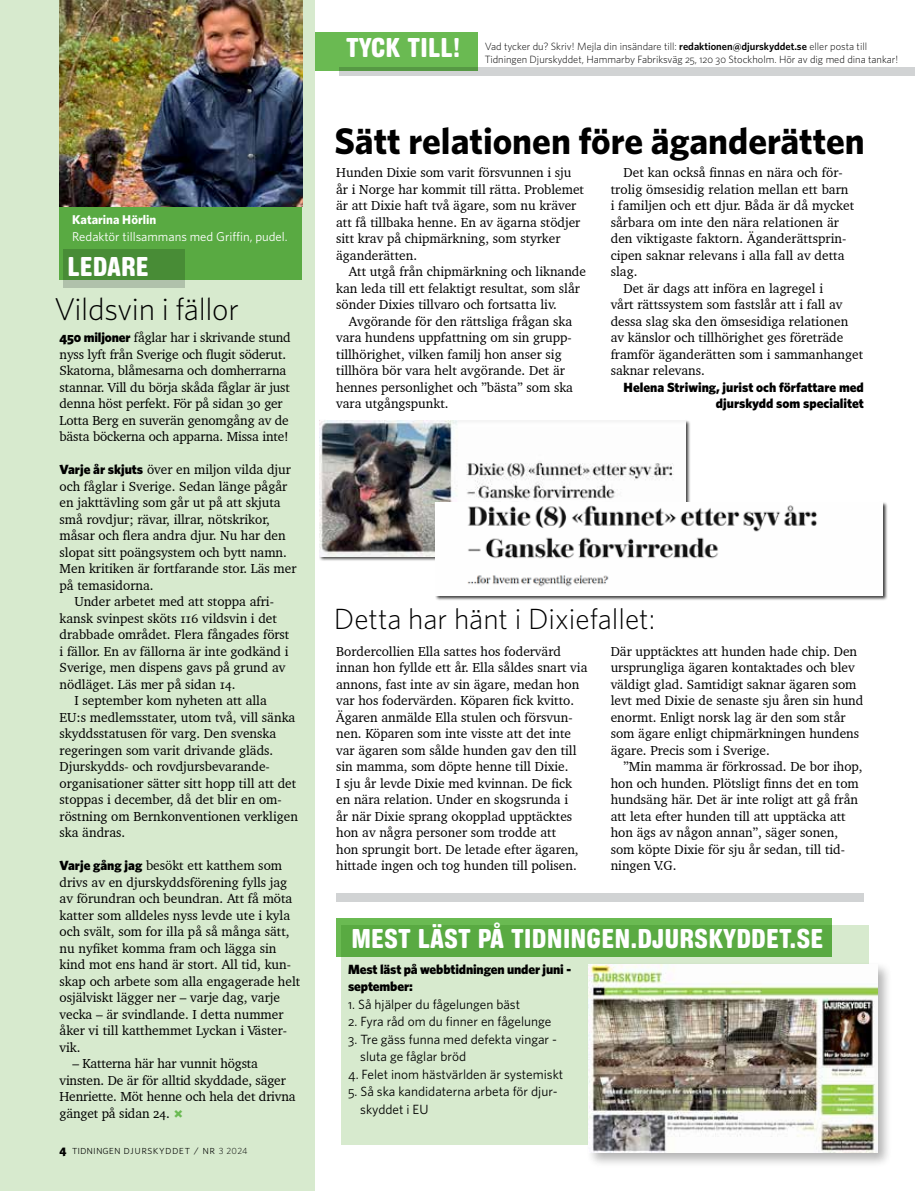
<style>
.page{position:relative;width:915px;height:1191px;background:#fff}
.page>*{position:absolute;margin:0;border:0;box-sizing:border-box;transform-origin:0 0}
.t1{font:700 37.05px "Whitney";color:#000}
.t2{font:33px "Ketchupa Pro";color:#fff}
.t3{font:300 31.5px "Whitney";letter-spacing:-.01em;color:#000}
.t4{font:300 29.25px "Whitney";color:#000}
.t5{font:13.35px/16.5px "Charter BT Pro";color:#000}
.t6{font:13.35px/17.5px "Whitney";color:#000}
.t7{font:900 13.35px/16.5px "Whitney";color:#000;text-align:right}
.t8{font:12.75px "Whitney";color:#fff}
.t9{font:700 12.75px "Whitney";color:#fff}
.t10{font:300 12px "Whitney";letter-spacing:.035em;color:#000}
.t11{font:300 10.5px/13.5px "Whitney";color:#000}
.s1{font-family:"Whitney";font-weight:900}
.s2{font-weight:900}
.s3{font-size:9px}
.s4{font-weight:600}
</style>
<div class="page">
<div style="left:0;top:0;width:314px;height:1191px;background:#d7eace"></div>
<img style="left:60px;top:0;width:242px;height:207px">
<div style="left:315px;top:33px;width:162px;height:38px;background:#6aba52"></div>
<div style="left:339px;top:67px;width:575px;height:8px;background:#d1d3d4"></div>
<div style="left:336px;top:893px;width:527px;height:8px;background:#d1d3d4"></div>
<div style="left:341px;top:925px;width:527px;height:219px;background:#d7eace"></div>
<div style="left:586px;top:961px;width:306px;height:206px;background:#000;opacity:.3"></div>
<img style="left:588px;top:964px;width:288px;height:188px">
<div style="left:336px;top:918px;width:495px;height:39px;background:linear-gradient(to bottom,#63b44c,#55a63e)"></div>
<div style="left:60px;top:207px;width:242px;height:73px;background:#59aa42"></div>
<svg style="left:64px;top:249px;width:121px;height:39px;fill:#488c36"></svg>
<div style="left:319px;top:419px;width:371px;height:142px;background:#000;opacity:.75"></div>
<img style="left:319px;top:420px;width:366px;height:136px">
<div style="left:434px;top:502px;width:453px;height:99px;background:#000;opacity:.75"></div>
<img style="left:435px;top:502px;width:447px;height:94px">
<p class="t9" style="left:72px;top:211px;width:86px">Katarina Hörlin</p>
<p class="t8" style="left:72px;top:228px;width:217px">Redaktör tillsammans med Griffin, pudel.</p>
<h2 class="t2" style="left:67px;top:250px;width:83px">LEDARE</h2>
<h3 class="t3" style="left:54px;top:288px;width:186px">Vildsvin i fällor</h3>
<p class="t5" style="left:60px;top:329px;width:233px"><span class="s1">450 miljoner</span> fåglar har i skrivande stund nyss lyft från Sverige och flugit söderut.<br>Skatorna, blåmesarna och domherrarna stannar. Vill du börja skåda fåglar är just denna höst perfekt. För på sidan 30 ger Lotta Berg en suverän genomgång av de bästa böckerna och apparna. Missa inte!</p>
<p class="t5" style="left:60px;top:461px;width:233px"><span class="s1">Varje år skjuts</span> över en miljon vilda djur</p>
<p class="t5" style="left:60px;top:478px;width:229px">och fåglar i Sverige. Sedan länge pågår</p>
<p class="t5" style="left:60px;top:494px;width:222px">en jakttävling som går ut på att skjuta</p>
<p class="t5" style="left:60px;top:511px;width:211px">små rovdjur; rävar, illrar, nötskrikor,</p>
<p class="t5" style="left:60px;top:527px;width:228px">måsar och flera andra djur. Nu har den</p>
<p class="t5" style="left:60px;top:544px;width:229px">slopat sitt poängsystem och bytt namn.</p>
<p class="t5" style="left:60px;top:560px;width:238px">Men kritiken är fortfarande stor. Läs mer</p>
<p class="t5" style="left:60px;top:577px;width:95px">på temasidorna.</p>
<p class="t5" style="left:74px;top:593px;width:201px">Under arbetet med att stoppa afri-</p>
<p class="t5" style="left:60px;top:610px;width:219px">kansk svinpest sköts 116 vildsvin i det</p>
<p class="t5" style="left:60px;top:626px;width:231px">drabbade området. Flera fångades först</p>
<p class="t5" style="left:60px;top:643px;width:230px">i fällor. En av fällorna är inte godkänd i</p>
<p class="t5" style="left:60px;top:659px;width:227px">Sverige, men dispens gavs på grund av</p>
<p class="t5" style="left:60px;top:676px;width:177px">nödläget. Läs mer på sidan 14.</p>
<p class="t5" style="left:74px;top:692px;width:194px">I september kom nyheten att alla</p>
<p class="t5" style="left:60px;top:709px;width:237px">EU:s medlemsstater, utom två, vill sänka</p>
<p class="t5" style="left:60px;top:725px;width:218px">skyddsstatusen för varg. Den svenska</p>
<p class="t5" style="left:60px;top:742px;width:215px">regeringen som varit drivande gläds.</p>
<p class="t5" style="left:60px;top:758px;width:212px">Djurskydds- och rovdjursbevarande-</p>
<p class="t5" style="left:60px;top:775px;width:238px">organisationer sätter sitt hopp till att det</p>
<p class="t5" style="left:60px;top:791px;width:223px">stoppas i december, då det blir en om-</p>
<p class="t5" style="left:60px;top:808px;width:240px">röstning om Bernkonventionen verkligen</p>
<p class="t5" style="left:60px;top:824px;width:67px">ska ändras.</p>
<p class="t5" style="left:60px;top:857px;width:242px"><span class="s1">Varje gång jag</span> besökt ett katthem som drivs av en djurskyddsförening fylls jag av förundran och beundran. Att få möta katter som alldeles nyss levde ute i kyla och svält, som for illa på så många sätt, nu nyfiket komma fram och lägga sin kind mot ens hand är stort. All tid, kun&shy;skap och arbete som alla engagerade helt osjälviskt lägger ner – varje dag, varje vecka – är svindlande. I detta nummer åker vi till katthemmet Lyckan i Väster&shy;vik.</p>
<p class="t5" style="left:60px;top:1055px;width:237px;text-indent:13px">– Katterna här har vunnit högsta vinsten. De är för alltid skyddade, säger Henriette. Möt henne och hela det drivna gänget på sidan 24.</p>
<p class="t10" style="left:60px;top:1141px;width:189px"><span class="s2">4</span> tidningen djurskyddet / Nr <span class="s3">3 2024</span></p>
<h2 class="t2" style="left:346px;top:31px;width:116px">TYCK TILL!</h2>
<p class="t11" style="left:484px;top:39px;width:415px">Vad tycker du? Skriv! Mejla din insändare till: <span class="s4">redaktionen@djurskyddet.se</span> eller posta till<br>Tidningen Djurskyddet, Hammarby Fabriksväg 25, 120 30 Stockholm. Hör av dig med dina tankar!</p>
<h1 class="t1" style="left:334px;top:116px;width:531px">Sätt relationen före äganderätten</h1>
<p class="t5" style="left:336px;top:164px;width:249px">Hunden Dixie som varit försvunnen i sju år i Norge har kommit till rätta. Problemet är att Dixie haft två ägare, som nu kräver att få tillbaka henne. En av ägarna stödjer sitt krav på chipmärkning, som styrker äganderätten.</p>
<p class="t5" style="left:336px;top:263px;width:251px;text-indent:13px">Att utgå från chipmärkning och liknande kan leda till ett felaktigt resultat, som slår sönder Dixies tillvaro och fortsatta liv.</p>
<p class="t5" style="left:336px;top:313px;width:238px;text-indent:13px">Avgörande för den rättsliga frågan ska vara hundens uppfattning om sin grupp&shy;tillhörighet, vilken familj hon anser sig tillhöra bör vara helt avgörande. Det är hennes personlighet och ”bästa” som ska vara utgångspunkt.</p>
<p class="t5" style="left:623px;top:164px;width:221px">Det kan också finnas en nära och för-</p>
<p class="t5" style="left:610px;top:181px;width:239px">trolig ömsesidig relation mellan ett barn</p>
<p class="t5" style="left:610px;top:197px;width:245px">i familjen och ett djur. Båda är då mycket</p>
<p class="t5" style="left:610px;top:214px;width:230px">sårbara om inte den nära relationen är</p>
<p class="t5" style="left:610px;top:230px;width:237px">den viktigaste faktorn. Äganderättsprin-</p>
<p class="t5" style="left:610px;top:247px;width:235px">cipen saknar relevans i alla fall av detta</p>
<p class="t5" style="left:610px;top:263px;width:28px">slag.</p>
<p class="t5" style="left:623px;top:280px;width:201px">Det är dags att införa en lagregel i</p>
<p class="t5" style="left:610px;top:296px;width:233px">vårt rättssystem som fastslår att i fall av</p>
<p class="t5" style="left:610px;top:313px;width:239px">dessa slag ska den ömsesidiga relationen</p>
<p class="t5" style="left:610px;top:329px;width:234px">av känslor och tillhörighet ges företräde</p>
<p class="t5" style="left:610px;top:346px;width:254px">framför äganderätten som i sammanhanget</p>
<p class="t5" style="left:610px;top:362px;width:96px">saknar relevans.</p>
<p class="t7" style="left:623px;top:378px;width:242px">Helena Striwing, jurist och författare med djurskydd som specialitet</p>
<h3 class="t4" style="left:334px;top:599px;width:323px">Detta har hänt i Dixiefallet:</h3>
<p class="t5" style="left:336px;top:643px;width:253px">Bordercollien Ella sattes hos fodervärd innan hon fyllde ett år. Ella såldes snart via annons, fast inte av sin ägare, medan hon var hos fodervärden. Köparen fick kvitto.<br>Ägaren anmälde Ella stulen och försvun&shy;nen. Köparen som inte visste att det inte var ägaren som sålde hunden gav den till sin mamma, som döpte henne till Dixie.<br>I sju år levde Dixie med kvinnan. De fick en nära relation. Under en skogsrunda i<br>år när Dixie sprang okopplad upptäcktes hon av några personer som trodde att<br>hon sprungit bort. De letade efter ägaren, hittade ingen och tog hunden till polisen.</p>
<p class="t5" style="left:610px;top:643px;width:254px">Där upptäcktes att hunden hade chip. Den ursprungliga ägaren kontaktades och blev väldigt glad. Samtidigt saknar ägaren som levt med Dixie de senaste sju åren sin hund enormt. Enligt norsk lag är den som står som ägare enligt chipmärkningen hundens ägare. Precis som i Sverige.</p>
<p class="t5" style="left:610px;top:758px;width:253px;text-indent:13px">”Min mamma är förkrossad. De bor ihop, hon och hunden. Plötsligt finns det en tom hundsäng här. Det är inte roligt att gå från att leta efter hunden till att upptäcka att hon ägs av någon annan”, säger sonen, som köpte Dixie för sju år sedan, till tid&shy;ningen V.G.</p>
<h2 class="t2" style="left:351px;top:922px;width:473px">MEST LÄST PÅ TIDNINGEN.DJURSKYDDET.SE</h2>
<p class="t7" style="left:348px;top:959px;width:224px;line-height:17.5px;text-align:left">Mest läst på webbtidningen under juni - september:</p>
<p class="t6" style="left:348px;top:995px;width:173px">1. Så hjälper du fågelungen bäst</p>
<p class="t6" style="left:348px;top:1012px;width:205px">2. Fyra råd om du finner en fågelunge</p>
<p class="t6" style="left:360px;top:1030px;width:198px;text-indent:-12px">3. Tre gäss funna med defekta vingar - sluta ge fåglar bröd</p>
<p class="t6" style="left:348px;top:1065px;width:216px">4. Felet inom hästvärlden är systemiskt</p>
<p class="t6" style="left:360px;top:1082px;width:199px;text-indent:-12px">5. Så ska kandidaterna arbeta för djur&shy;skyddet i EU</p>
</div>
